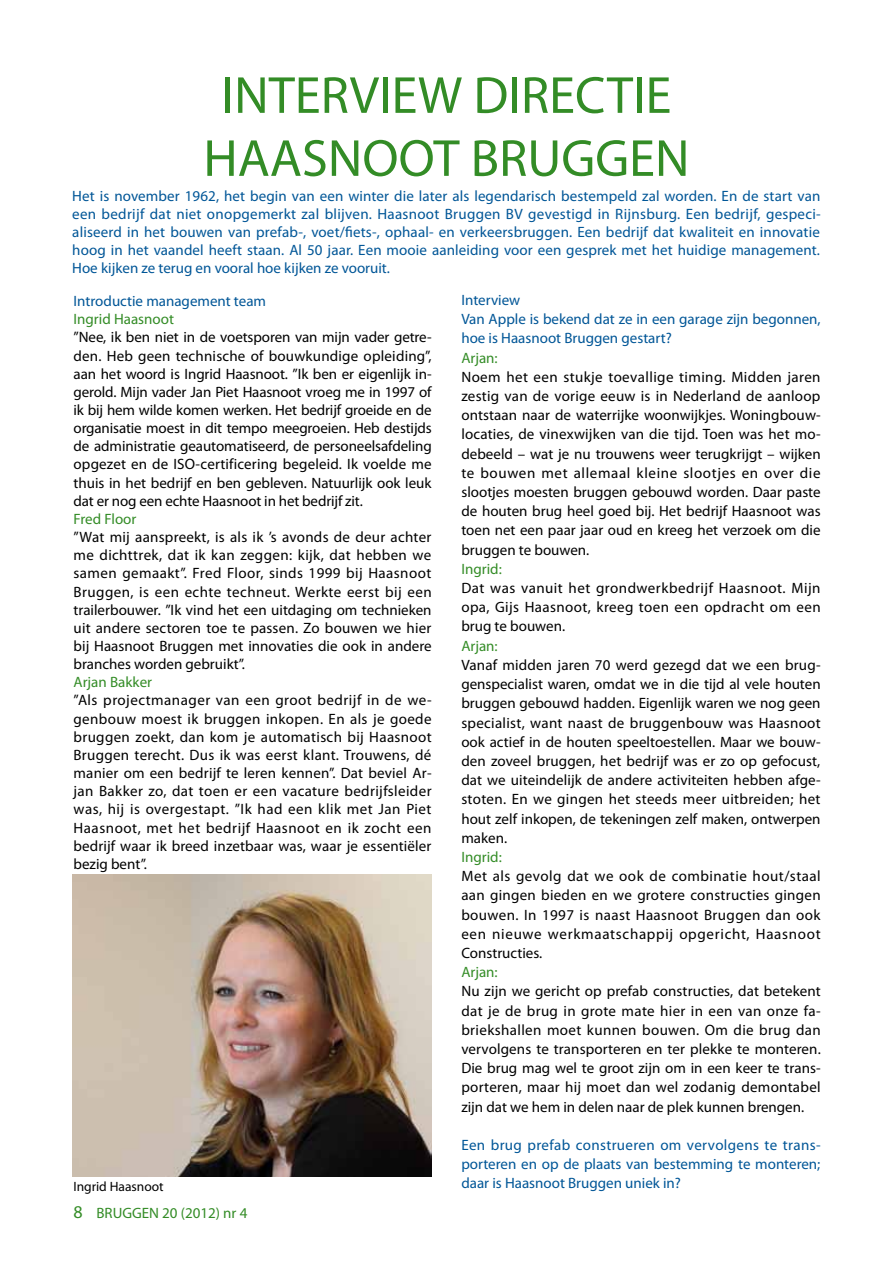
<style>
.page{position:relative;width:893px;height:1263px;background:#fff}
.page>*{position:absolute;margin:0;border:0;box-sizing:border-box;transform-origin:0 0}
.t1{font:52.5px/63px "Myriad Pro";color:#338c26;text-align:center}
.t2{font:15px/19.2px "Myriad Pro";color:#000;text-align:justify}
.t3{font:15px/19.2px "Myriad Pro";color:#005697;text-align:justify}
.t4{font:15px "Myriad Pro";color:#338c26}
.t5{font:13.5px "Myriad Pro";color:#000}
.s1{font-size:18px}
</style>
<div class="page">
<img style="left:72px;top:875px;width:360px;height:302px">
<h1 class="t1" style="left:203px;top:63px;width:488px">INTERVIEW DIRECTIE<br>HAASNOOT BRUGGEN</h1>
<p class="t3" style="left:72px;top:187px;width:750px;line-height:18px">Het is november 1962, het begin van een winter die later als legendarisch bestempeld zal worden. En de start van een bedrijf dat niet onopgemerkt zal blijven. Haasnoot Bruggen BV gevestigd in Rijnsburg. Een bedrijf, gespeci&shy;aliseerd in het bouwen van prefab-, voet/fiets-, ophaal- en verkeersbruggen. Een bedrijf dat kwaliteit en innovatie hoog in het vaandel heeft staan. Al 50 jaar. Een mooie aanleiding voor een gesprek met het huidige management.<br>Hoe kijken ze terug en vooral hoe kijken ze vooruit.</p>
<p class="t3" style="left:74px;top:291px;width:194px">Introductie management team</p>
<p class="t4" style="left:74px;top:310px;width:102px">Ingrid Haasnoot</p>
<p class="t2" style="left:74px;top:328px;width:360px;line-height:18.1px">”Nee, ik ben niet in de voetsporen van mijn vader getre&shy;den. Heb geen technische of bouwkundige opleiding”, aan het woord is Ingrid Haasnoot. ”Ik ben er eigenlijk in&shy;gerold. Mijn vader Jan Piet Haasnoot vroeg me in 1997 of ik bij hem wilde komen werken. Het bedrijf groeide en de organisatie moest in dit tempo meegroeien. Heb destijds de administratie geautomatiseerd, de personeelsafdeling opgezet en de ISO-certificering begeleid. Ik voelde me thuis in het bedrijf en ben gebleven. Natuurlijk ook leuk dat er nog een echte Haasnoot in het bedrijf zit.</p>
<p class="t4" style="left:74px;top:510px;width:64px">Fred Floor</p>
<p class="t2" style="left:74px;top:528px;width:360px;line-height:18.1px">”Wat mij aanspreekt, is als ik ’s avonds de deur achter me dichttrek, dat ik kan zeggen: kijk, dat hebben we samen gemaakt”. Fred Floor, sinds 1999 bij Haasnoot Bruggen, is een echte techneut. Werkte eerst bij een trailerbouwer. ”Ik vind het een uitdaging om technieken uit andere sectoren toe te passen. Zo bouwen we hier bij Haasnoot Bruggen met innovaties die ook in andere branches worden gebruikt”.</p>
<p class="t4" style="left:74px;top:673px;width:80px">Arjan Bakker</p>
<p class="t2" style="left:74px;top:691px;width:360px;line-height:18.1px">”Als projectmanager van een groot bedrijf in de we&shy;genbouw moest ik bruggen inkopen. En als je goede bruggen zoekt, dan kom je automatisch bij Haasnoot Bruggen terecht. Dus ik was eerst klant. Trouwens, dé manier om een bedrijf te leren kennen”. Dat beviel Ar&shy;jan Bakker zo, dat toen er een vacature bedrijfsleider was, hij is overgestapt. ”Ik had een klik met Jan Piet Haasnoot, met het bedrijf Haasnoot en ik zocht een bedrijf waar ik breed inzetbaar was, waar je essentiëler bezig bent”.</p>
<p class="t5" style="left:73px;top:1178px;width:92px">Ingrid Haasnoot</p>
<p class="t4" style="left:74px;top:1204px;width:175px"><span class="s1">8</span> BRUGGEN 20 (2012) nr 4</p>
<p class="t3" style="left:461px;top:290px;width:361px;text-align:left">Interview<br>Van Apple is bekend dat ze in een garage zijn begonnen, hoe is Haasnoot Bruggen gestart?</p>
<p class="t4" style="left:461px;top:348px;width:38px">Arjan:</p>
<p class="t2" style="left:461px;top:367px;width:361px">Noem het een stukje toevallige timing. Midden jaren zestig van de vorige eeuw is in Nederland de aanloop ontstaan naar de waterrijke woonwijkjes. Woningbouw&shy;locaties, de vinexwijken van die tijd. Toen was het mo&shy;debeeld – wat je nu trouwens weer terugkrijgt – wijken te bouwen met allemaal kleine slootjes en over die slootjes moesten bruggen gebouwd worden. Daar paste de houten brug heel goed bij. Het bedrijf Haasnoot was toen net een paar jaar oud en kreeg het verzoek om die bruggen te bouwen.</p>
<p class="t4" style="left:461px;top:560px;width:42px">Ingrid:</p>
<p class="t2" style="left:461px;top:578px;width:361px">Dat was vanuit het grondwerkbedrijf Haasnoot. Mijn opa, Gijs Haasnoot, kreeg toen een opdracht om een brug te bouwen.</p>
<p class="t4" style="left:461px;top:636px;width:38px">Arjan:</p>
<p class="t2" style="left:461px;top:655px;width:361px">Vanaf midden jaren 70 werd gezegd dat we een brug&shy;genspecialist waren, omdat we in die tijd al vele houten bruggen gebouwd hadden. Eigenlijk waren we nog geen specialist, want naast de bruggenbouw was Haasnoot ook actief in de houten speeltoestellen. Maar we bouw&shy;den zoveel bruggen, het bedrijf was er zo op gefocust, dat we uiteindelijk de andere activiteiten hebben afge&shy;stoten. En we gingen het steeds meer uitbreiden; het hout zelf inkopen, de tekeningen zelf maken, ontwerpen maken.</p>
<p class="t4" style="left:461px;top:848px;width:42px">Ingrid:</p>
<p class="t2" style="left:461px;top:866px;width:361px">Met als gevolg dat we ook de combinatie hout/staal aan gingen bieden en we grotere constructies gingen bouwen. In 1997 is naast Haasnoot Bruggen dan ook een nieuwe werkmaatschappij opgericht, Haasnoot Constructies.</p>
<p class="t4" style="left:461px;top:963px;width:38px">Arjan:</p>
<p class="t2" style="left:461px;top:981px;width:361px">Nu zijn we gericht op prefab constructies, dat betekent dat je de brug in grote mate hier in een van onze fa&shy;briekshallen moet kunnen bouwen. Om die brug dan vervolgens te transporteren en ter plekke te monteren.<br>Die brug mag wel te groot zijn om in een keer te trans&shy;porteren, maar hij moet dan wel zodanig demontabel zijn dat we hem in delen naar de plek kunnen brengen.</p>
<p class="t3" style="left:461px;top:1135px;width:361px">Een brug prefab construeren om vervolgens te trans&shy;porteren en op de plaats van bestemming te monteren; daar is Haasnoot Bruggen uniek in?</p>
</div>
